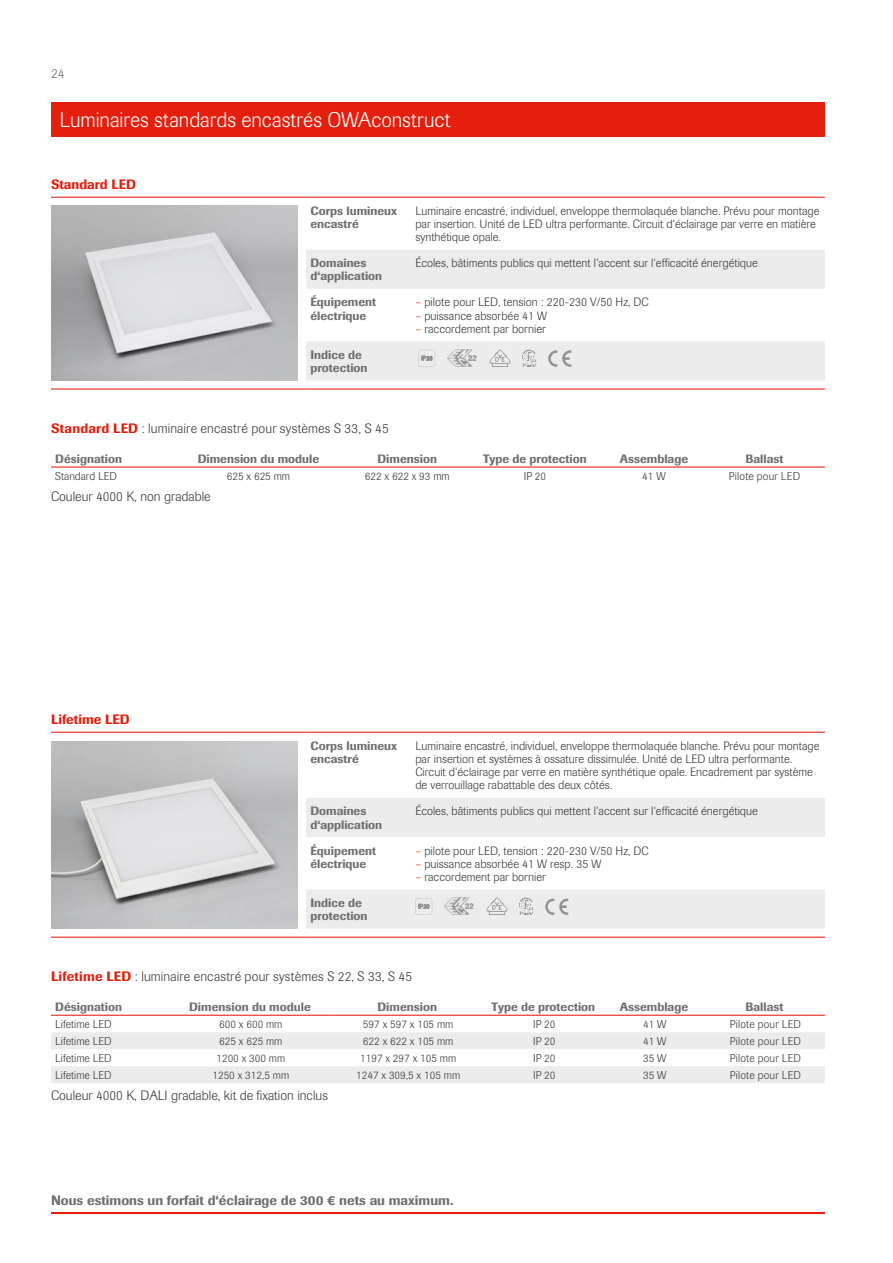
<style>
.page{position:relative;width:893px;height:1263px;background:#fff}
.page>*{position:absolute;margin:0;border:0;box-sizing:border-box;transform-origin:0 0}
.t1{font:300 21px "Imago Pro";color:#fff}
.t2{font:300 13.5px "Imago Pro";letter-spacing:.01em;color:#3b3b3a}
.t3{font:500 13.5px "Imago Pro";color:#6f6f6e}
.t4{font:500 13.5px "Imago Pro";color:#e41f0d}
.t5{font:300 13.5px "Imago Pro";color:#6f6f6e}
.t6{font:300 12px/13.2px "Imago Pro";color:#3b3b3a}
.t7{font:500 12px/13.2px "Imago Pro";color:#6f6f6e}
.t8{font:300 11.25px "Imago Pro";color:#3b3b3a}
.t9{font:300 11.25px "Imago Pro";letter-spacing:.02em;color:#3b3b3a}
.t10{font:300 6px "Imago Pro";color:#929292}
.s1{color:#e41f0d}
.s2{font-weight:500;color:#e41f0d}
</style>
<div class="page">
<hr style="left:51px;top:1212px;width:774px;height:2px;background:#e41f0d">
<div style="left:51px;top:102px;width:774px;height:34px;background:#e41f0d"></div>
<svg style="left:306px;top:250px;width:519px;height:130px;fill:#ececec"></svg>
<hr style="left:51px;top:197px;width:255px;height:1px;background:#e41f0d">
<hr style="left:306px;top:197px;width:103px;height:1px;background:#e41f0d">
<hr style="left:409px;top:197px;width:416px;height:1px;background:#e41f0d">
<hr style="left:51px;top:388px;width:255px;height:1px;background:#e41f0d">
<hr style="left:306px;top:388px;width:103px;height:1px;background:#e41f0d">
<hr style="left:409px;top:388px;width:416px;height:1px;background:#e41f0d">
<img style="left:51px;top:206px;width:246px;height:174px">
<svg style="left:418px;top:350px;width:17px;height:17px"></svg>
<img style="left:447px;top:350px;width:30px;height:17px">
<img style="left:489px;top:350px;width:22px;height:17px">
<img style="left:523px;top:350px;width:13px;height:17px">
<svg style="left:548px;top:350px;width:23px;height:17px"></svg>
<hr style="left:51px;top:466px;width:119px;height:2px;background:#e41f0d">
<hr style="left:170px;top:466px;width:179px;height:2px;background:#e41f0d">
<hr style="left:349px;top:466px;width:119px;height:2px;background:#e41f0d">
<hr style="left:468px;top:466px;width:136px;height:2px;background:#e41f0d">
<hr style="left:604px;top:466px;width:102px;height:2px;background:#e41f0d">
<hr style="left:706px;top:466px;width:119px;height:2px;background:#e41f0d">
<svg style="left:306px;top:798px;width:519px;height:131px;fill:#ececec"></svg>
<hr style="left:51px;top:732px;width:255px;height:1px;background:#e41f0d">
<hr style="left:306px;top:732px;width:103px;height:1px;background:#e41f0d">
<hr style="left:409px;top:732px;width:416px;height:1px;background:#e41f0d">
<hr style="left:51px;top:937px;width:255px;height:1px;background:#e41f0d">
<hr style="left:306px;top:937px;width:103px;height:1px;background:#e41f0d">
<hr style="left:409px;top:937px;width:416px;height:1px;background:#e41f0d">
<img style="left:51px;top:741px;width:246px;height:187px">
<svg style="left:415px;top:898px;width:17px;height:17px"></svg>
<img style="left:444px;top:898px;width:30px;height:17px">
<img style="left:486px;top:898px;width:22px;height:17px">
<img style="left:520px;top:898px;width:13px;height:17px">
<svg style="left:545px;top:898px;width:23px;height:17px"></svg>
<svg style="left:51px;top:1032px;width:774px;height:51px"></svg>
<hr style="left:51px;top:1015px;width:119px;height:1px;background:#e41f0d">
<hr style="left:170px;top:1015px;width:162px;height:1px;background:#e41f0d">
<hr style="left:332px;top:1015px;width:153px;height:1px;background:#e41f0d">
<hr style="left:485px;top:1015px;width:119px;height:1px;background:#e41f0d">
<hr style="left:604px;top:1015px;width:102px;height:1px;background:#e41f0d">
<hr style="left:706px;top:1015px;width:119px;height:1px;background:#e41f0d">
<p class="t5" style="left:51px;top:65px;width:15px">24</p>
<h1 class="t1" style="left:60px;top:106px;width:392px">Luminaires standards encastrés OWAconstruct</h1>
<p class="t4" style="left:51px;top:175px;width:86px">Standard LED</p>
<p class="t7" style="left:310px;top:204px;width:88px">Corps lumineux encastré</p>
<p class="t6" style="left:415px;top:204px;width:406px">Luminaire encastré, individuel, enveloppe thermolaquée blanche. Prévu pour montage par insertion. Unité de LED ultra performante. Circuit d‘éclairage par verre en matière synthétique opale.</p>
<p class="t7" style="left:310px;top:256px;width:73px">Domaines d‘application</p>
<p class="t6" style="left:415px;top:256px;width:344px">Écoles, bâtiments publics qui mettent l‘accent sur l‘efficacité énergétique</p>
<p class="t7" style="left:310px;top:295px;width:67px">Équipement électrique</p>
<p class="t6" style="left:415px;top:295px;width:235px"><span class="s1">–</span> pilote pour LED, tension : 220-230 V/50 Hz, DC</p>
<p class="t6" style="left:415px;top:309px;width:133px"><span class="s1">–</span> puissance absorbée 41 W</p>
<p class="t6" style="left:415px;top:322px;width:132px"><span class="s1">–</span> raccordement par bornier</p>
<p class="t7" style="left:310px;top:348px;width:59px">Indice de protection</p>
<p class="t10" style="left:421px;top:354px;width:13px">IP 20</p>
<p class="t2" style="left:51px;top:420px;width:339px"><span class="s2">Standard LED</span> : luminaire encastré pour systèmes S 33, S 45</p>
<p class="t7" style="left:55px;top:452px;width:68px">Désignation</p>
<p class="t7" style="left:198px;top:452px;width:123px">Dimension du module</p>
<p class="t7" style="left:378px;top:452px;width:61px">Dimension</p>
<p class="t7" style="left:483px;top:452px;width:105px">Type de protection</p>
<p class="t7" style="left:620px;top:452px;width:70px">Assemblage</p>
<p class="t7" style="left:745px;top:452px;width:39px">Ballast</p>
<p class="t8" style="left:55px;top:469px;width:63px">Standard LED</p>
<p class="t8" style="left:227px;top:469px;width:65px">625 x 625 mm</p>
<p class="t8" style="left:365px;top:469px;width:86px">622 x 622 x 93 mm</p>
<p class="t8" style="left:524px;top:469px;width:24px">IP 20</p>
<p class="t8" style="left:642px;top:469px;width:25px">41 W</p>
<p class="t9" style="left:729px;top:469px;width:73px">Pilote pour LED</p>
<p class="t2" style="left:51px;top:488px;width:161px">Couleur 4000 K, non gradable</p>
<p class="t4" style="left:51px;top:710px;width:80px">Lifetime LED</p>
<p class="t7" style="left:310px;top:739px;width:88px">Corps lumineux encastré</p>
<p class="t6" style="left:415px;top:739px;width:406px">Luminaire encastré, individuel, enveloppe thermolaquée blanche. Prévu pour montage par insertion et systèmes à ossature dissimulée. Unité de LED ultra performante.<br>Circuit d‘éclairage par verre en matière synthétique opale. Encadrement par système de verrouillage rabattable des deux côtés.</p>
<p class="t7" style="left:310px;top:804px;width:73px">Domaines d‘application</p>
<p class="t6" style="left:415px;top:804px;width:344px">Écoles, bâtiments publics qui mettent l‘accent sur l‘efficacité énergétique</p>
<p class="t7" style="left:310px;top:844px;width:67px">Équipement électrique</p>
<p class="t6" style="left:415px;top:843px;width:235px"><span class="s1">–</span> pilote pour LED, tension : 220-230 V/50 Hz, DC</p>
<p class="t6" style="left:415px;top:857px;width:187px"><span class="s1">–</span> puissance absorbée 41 W resp. 35 W</p>
<p class="t6" style="left:415px;top:870px;width:132px"><span class="s1">–</span> raccordement par bornier</p>
<p class="t7" style="left:310px;top:896px;width:59px">Indice de protection</p>
<p class="t10" style="left:418px;top:902px;width:13px">IP 20</p>
<p class="t2" style="left:51px;top:968px;width:363px"><span class="s2">Lifetime LED</span> : luminaire encastré pour systèmes S 22, S 33, S 45</p>
<p class="t7" style="left:55px;top:1000px;width:68px">Désignation</p>
<p class="t7" style="left:189px;top:1000px;width:123px">Dimension du module</p>
<p class="t7" style="left:378px;top:1000px;width:61px">Dimension</p>
<p class="t7" style="left:491px;top:1000px;width:105px">Type de protection</p>
<p class="t7" style="left:620px;top:1000px;width:70px">Assemblage</p>
<p class="t7" style="left:745px;top:1000px;width:39px">Ballast</p>
<p class="t8" style="left:55px;top:1017px;width:58px">Lifetime LED</p>
<p class="t8" style="left:219px;top:1017px;width:65px">600 x 600 mm</p>
<p class="t8" style="left:363px;top:1017px;width:92px">597 x 597 x 105 mm</p>
<p class="t8" style="left:533px;top:1017px;width:24px">IP 20</p>
<p class="t8" style="left:643px;top:1017px;width:25px">41 W</p>
<p class="t9" style="left:730px;top:1017px;width:73px">Pilote pour LED</p>
<p class="t8" style="left:55px;top:1034px;width:58px">Lifetime LED</p>
<p class="t8" style="left:219px;top:1034px;width:65px">625 x 625 mm</p>
<p class="t8" style="left:363px;top:1034px;width:92px">622 x 622 x 105 mm</p>
<p class="t8" style="left:533px;top:1034px;width:24px">IP 20</p>
<p class="t8" style="left:643px;top:1034px;width:25px">41 W</p>
<p class="t9" style="left:730px;top:1034px;width:73px">Pilote pour LED</p>
<p class="t8" style="left:55px;top:1051px;width:58px">Lifetime LED</p>
<p class="t8" style="left:216px;top:1051px;width:70px">1200 x 300 mm</p>
<p class="t8" style="left:360px;top:1051px;width:98px">1197 x 297 x 105 mm</p>
<p class="t8" style="left:533px;top:1051px;width:24px">IP 20</p>
<p class="t8" style="left:643px;top:1051px;width:25px">35 W</p>
<p class="t9" style="left:730px;top:1051px;width:73px">Pilote pour LED</p>
<p class="t8" style="left:55px;top:1068px;width:58px">Lifetime LED</p>
<p class="t8" style="left:212px;top:1068px;width:78px">1250 x 312,5 mm</p>
<p class="t8" style="left:356px;top:1068px;width:106px">1247 x 309,5 x 105 mm</p>
<p class="t8" style="left:533px;top:1068px;width:24px">IP 20</p>
<p class="t8" style="left:643px;top:1068px;width:25px">35 W</p>
<p class="t9" style="left:730px;top:1068px;width:73px">Pilote pour LED</p>
<p class="t2" style="left:51px;top:1086px;width:278px">Couleur 4000 K, DALI gradable, kit de fixation inclus</p>
<p class="t3" style="left:51px;top:1191px;width:404px">Nous estimons un forfait d‘éclairage de 300 € nets au maximum.</p>
</div>
